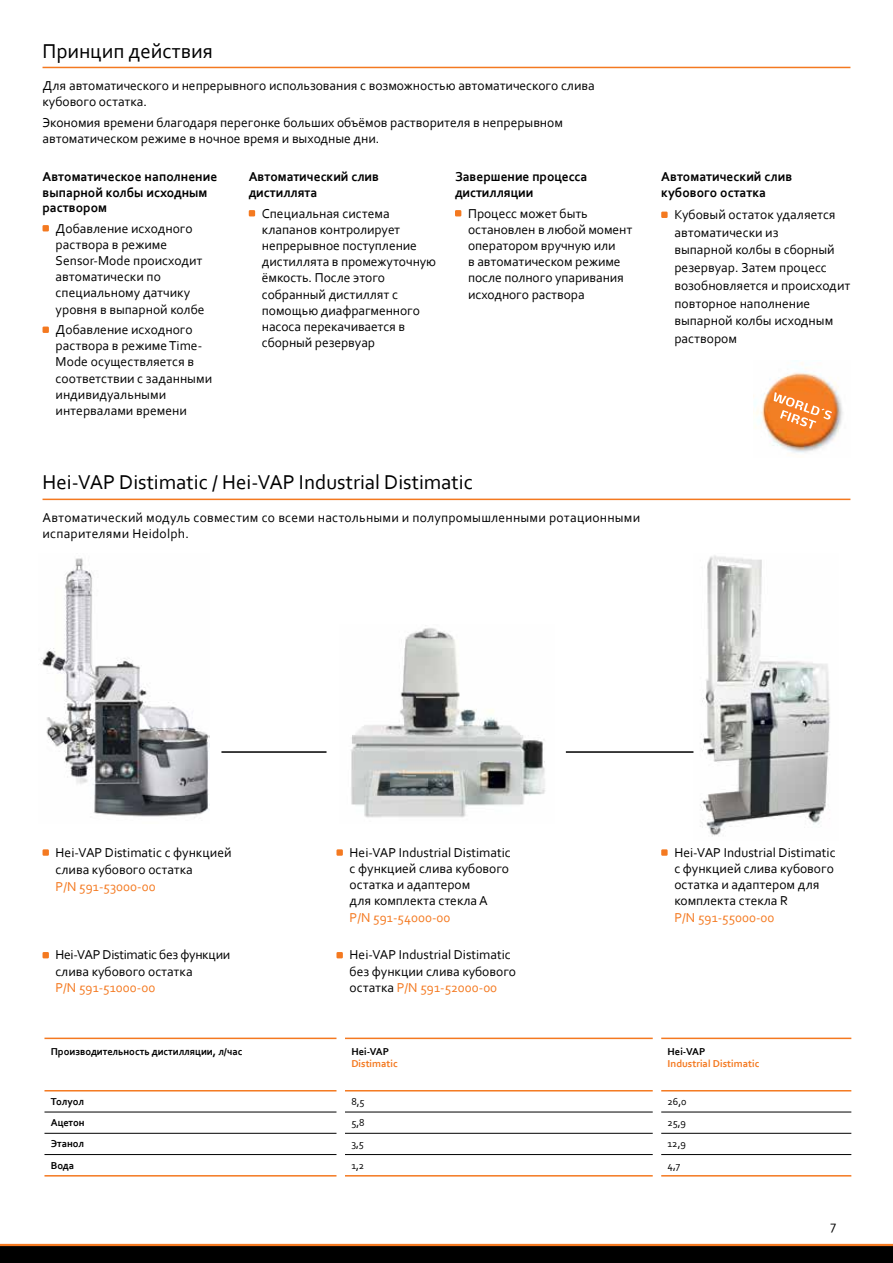
<style>
.page{position:relative;width:893px;height:1263px;background:#fff}
.page>*{position:absolute;margin:0;border:0;box-sizing:border-box;transform-origin:0 0}
.t1{font:21px "Corbel";color:#000}
.t2{font:13.5px/16.2px "Corbel";color:#000}
.t3{font:700 13.5px/16.2px "Corbel";letter-spacing:.005em;color:#000}
.t4{font:13.5px/16.2px "Corbel";letter-spacing:.02em;color:#000}
.t5{font:13.5px "Corbel";letter-spacing:.005em;color:#f47920}
.t6{font:13.5px/16.2px "Corbel";letter-spacing:-.02em;color:#000}
.t7{font:700 10.5px "Corbel";color:#000}
.t8{font:700 10.5px "Corbel";color:#f47920}
.t9{font:10.5px "Corbel";color:#000}
.s1{color:#f47920}
</style>
<div class="page">
<div style="left:0;top:1244px;width:893px;height:19px;background:#000"></div>
<hr style="left:0;top:1244px;width:893px;height:2px;background:#f47920">
<svg style="left:43px;top:225px;width:6px;height:6px"></svg>
<svg style="left:43px;top:327px;width:6px;height:6px"></svg>
<div style="left:661px;top:212px;width:7px;height:6px;background:#f47920"></div>
<div style="left:43px;top:849px;width:6px;height:7px;background:#f47920"></div>
<div style="left:336px;top:849px;width:7px;height:7px;background:#f47920"></div>
<svg style="left:43px;top:952px;width:6px;height:6px"></svg>
<div style="left:661px;top:849px;width:7px;height:7px;background:#f47920"></div>
<div style="left:336px;top:952px;width:7px;height:6px;background:#f47920"></div>
<svg style="left:249px;top:210px;width:6px;height:6px"></svg>
<img style="left:693px;top:555px;width:137px;height:282px">
<img style="left:351px;top:628px;width:194px;height:190px">
<hr style="left:43px;top:499px;width:807px;height:1px;background:#f47920">
<hr style="left:43px;top:67px;width:807px;height:1px;background:#f47920">
<svg style="left:455px;top:210px;width:6px;height:6px"></svg>
<hr style="left:221px;top:751px;width:106px;height:2px;background:#000">
<hr style="left:566px;top:751px;width:127px;height:2px;background:#000">
<hr style="left:44px;top:1133px;width:292px;height:1px;background:#000">
<hr style="left:345px;top:1133px;width:308px;height:1px;background:#000">
<hr style="left:661px;top:1133px;width:190px;height:1px;background:#000">
<hr style="left:44px;top:1112px;width:292px;height:1px;background:#000">
<hr style="left:345px;top:1112px;width:308px;height:1px;background:#000">
<hr style="left:661px;top:1112px;width:190px;height:1px;background:#000">
<hr style="left:44px;top:1090px;width:292px;height:1px;background:#f47920">
<hr style="left:345px;top:1090px;width:308px;height:1px;background:#f47920">
<hr style="left:661px;top:1090px;width:190px;height:1px;background:#f47920">
<hr style="left:44px;top:1037px;width:292px;height:2px;background:#f47920">
<hr style="left:345px;top:1037px;width:308px;height:2px;background:#f47920">
<hr style="left:661px;top:1037px;width:190px;height:2px;background:#f47920">
<hr style="left:44px;top:1154px;width:292px;height:1px;background:#000">
<hr style="left:44px;top:1175px;width:292px;height:1px;background:#f47920">
<hr style="left:345px;top:1154px;width:308px;height:1px;background:#000">
<hr style="left:345px;top:1175px;width:308px;height:1px;background:#f47920">
<hr style="left:661px;top:1154px;width:190px;height:1px;background:#000">
<hr style="left:661px;top:1175px;width:190px;height:1px;background:#f47920">
<img style="left:753px;top:360px;width:90px;height:93px">
<svg style="left:774px;top:392px;width:58px;height:37px;background:#f59349"></svg>
<img style="left:40px;top:558px;width:170px;height:260px">
<h1 class="t1" style="left:43px;top:38px;width:172px">Принцип действия</h1>
<p class="t2" style="left:43px;top:77px;width:554px">Для автоматического и непрерывного использования с возможностью автоматического слива кубового остатка.</p>
<p class="t2" style="left:43px;top:114px;width:522px">Экономия времени благодаря перегонке больших объёмов растворителя в непрерывном автоматическом режиме в ночное время и выходные дни.</p>
<p class="t3" style="left:43px;top:168px;width:176px;line-height:15.6px">Автоматическое наполнение выпарной колбы исходным раствором</p>
<p class="t2" style="left:56px;top:220px;width:150px">Добавление исходного раствора в режиме<br>Sensor-Mode происходит автоматически по специальному датчику уровня в выпарной колбе</p>
<p class="t2" style="left:56px;top:321px;width:158px">Добавление исходного раствора в режиме Time-<br>Mode осуществляется в соответствии с заданными индивидуальными интервалами времени</p>
<p class="t3" style="left:249px;top:168px;width:132px">Автоматический слив дистиллята</p>
<p class="t2" style="left:262px;top:205px;width:176px">Специальная система клапанов контролирует непрерывное поступление дистиллята в промежуточную ёмкость. После этого собранный дистиллят с помощью диафрагменного насоса перекачивается в сборный резервуар</p>
<p class="t3" style="left:455px;top:168px;width:134px">Завершение процесса дистилляции</p>
<p class="t2" style="left:468px;top:205px;width:166px">Процесс может быть остановлен в любой момент оператором вручную или<br>в автоматическом режиме после полного упаривания исходного раствора</p>
<p class="t3" style="left:661px;top:168px;width:132px">Автоматический слив кубового остатка</p>
<p class="t2" style="left:674px;top:205px;width:177px;line-height:17.7px">Кубовый остаток удаляется автоматически из<br>выпарной колбы в сборный резервуар. Затем процесс возобновляется и происходит повторное наполнение выпарной колбы исходным раствором</p>
<h1 class="t1" style="left:43px;top:469px;width:432px">Hei-VAP Distimatic / Hei-VAP Industrial Distimatic</h1>
<p class="t4" style="left:43px;top:509px;width:599px">Автоматический модуль совместим со всеми настольными и полупромышленными ротационными испарителями Heidolph.</p>
<p class="t2" style="left:56px;top:843px;width:177px;line-height:17.7px">Hei-VAP Distimatic c функцией слива кубового остатка</p>
<p class="t5" style="left:56px;top:878px;width:101px">P/N 591-53000-00</p>
<p class="t6" style="left:55px;top:946px;width:176px">Hei-VAP Distimatic без функции слива кубового остатка</p>
<p class="t5" style="left:55px;top:979px;width:101px">P/N 591-51000-00</p>
<p class="t2" style="left:350px;top:844px;width:163px">Hei-VAP Industrial Distimatic с функцией слива кубового остатка и адаптером<br>для комплекта стекла A</p>
<p class="t5" style="left:350px;top:909px;width:102px">P/N 591-54000-00</p>
<p class="t2" style="left:350px;top:946px;width:168px">Hei-VAP Industrial Distimatic без функции слива кубового остатка <span class="s1">P/N 591-52000-00</span></p>
<p class="t7" style="left:51px;top:1045px;width:193px">Производительность дистилляции, л/час</p>
<p class="t7" style="left:351px;top:1045px;width:39px">Hei-VAP</p>
<p class="t8" style="left:351px;top:1057px;width:48px">Distimatic</p>
<p class="t2" style="left:674px;top:844px;width:163px">Hei-VAP Industrial Distimatic с функцией слива кубового остатка и адаптером для комплекта стекла R</p>
<p class="t5" style="left:674px;top:909px;width:102px">P/N 591-55000-00</p>
<p class="t7" style="left:668px;top:1045px;width:39px">Hei-VAP</p>
<p class="t8" style="left:668px;top:1057px;width:93px">Industrial Distimatic</p>
<p class="t7" style="left:51px;top:1095px;width:35px">Толуол</p>
<p class="t9" style="left:351px;top:1095px;width:15px">8,5</p>
<p class="t9" style="left:668px;top:1095px;width:21px">26,0</p>
<p class="t7" style="left:51px;top:1116px;width:35px">Ацетон</p>
<p class="t9" style="left:351px;top:1116px;width:15px">5,8</p>
<p class="t9" style="left:668px;top:1116px;width:20px">25,9</p>
<p class="t7" style="left:51px;top:1137px;width:35px">Этанол</p>
<p class="t9" style="left:351px;top:1137px;width:14px">3,5</p>
<p class="t9" style="left:668px;top:1137px;width:20px">12,9</p>
<p class="t7" style="left:51px;top:1159px;width:25px">Вода</p>
<p class="t9" style="left:351px;top:1159px;width:14px">1,2</p>
<p class="t9" style="left:668px;top:1159px;width:14px">4,7</p>
<p class="t2" style="left:830px;top:1217px;width:7px">7</p>
</div>
